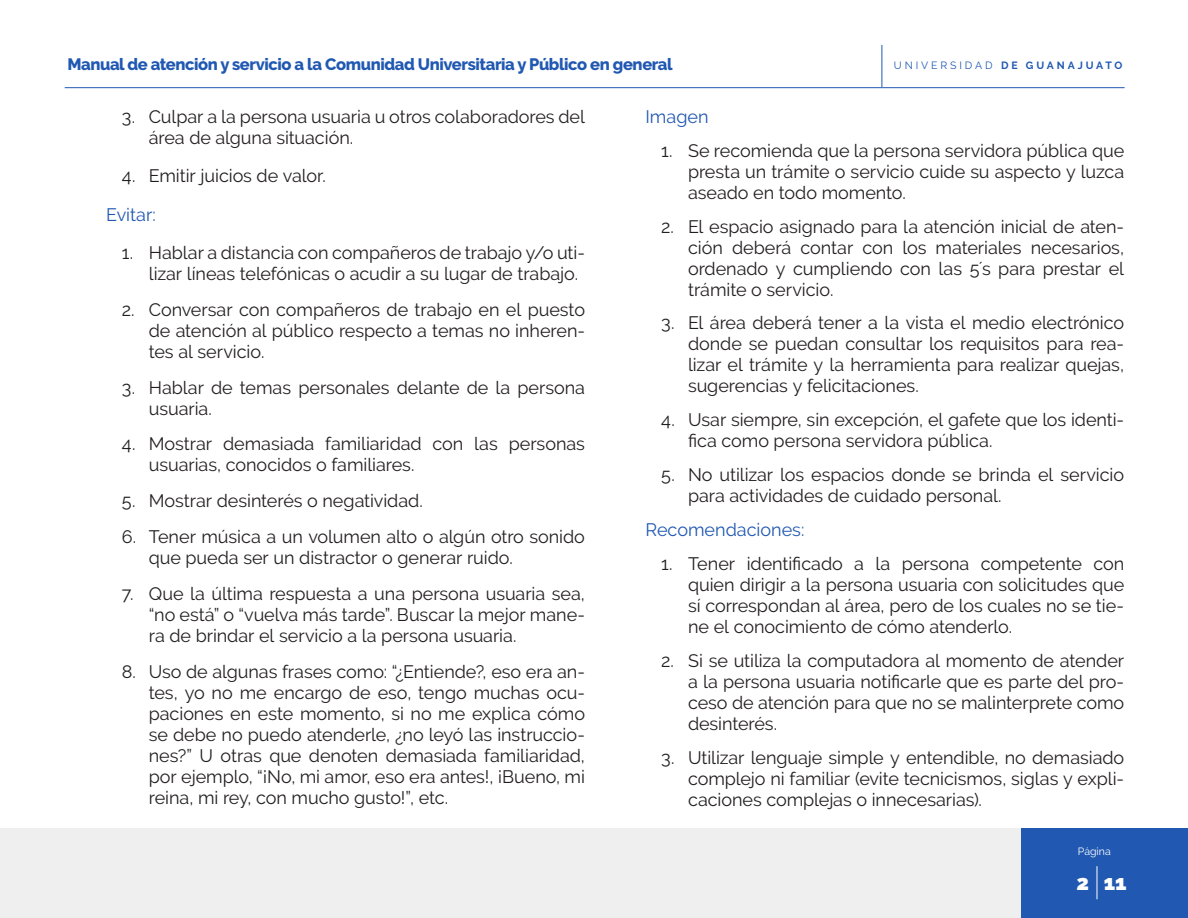
<style>
.page{position:relative;width:1188px;height:918px;background:#fff}
.page>*{position:absolute;margin:0;border:0;box-sizing:border-box;transform-origin:0 0}
.t1{font:900 21px "Raleway";color:#fff}
.t2{font:18px/21px "Raleway";letter-spacing:-.005em;color:#231f20;text-align:justify}
.subtitulo_2{font:18px "Raleway";color:#2058b2}
.t3{font:800 16.5px "Raleway";letter-spacing:-.025em;color:#2058b2}
.t4{font:700 10.5px "Raleway";letter-spacing:.275em;color:#2058b2}
.t5{font:10.5px "Raleway";color:#fff}
.s1{font-weight:400}
</style>
<div class="page">
<div style="left:0;top:828px;width:1021px;height:90px;background:#efefef"></div>
<div style="left:1021px;top:828px;width:167px;height:90px;background:#2058b2"></div>
<hr style="left:1097px;top:866px;width:1px;height:33px;background:#fff">
<hr style="left:65px;top:87px;width:1060px;height:1px;background:#2058b2">
<hr style="left:882px;top:45px;width:1px;height:42px;background:#2058b2">
<p class="t3" style="left:67px;top:55px;width:607px">Manual de atención y servicio a la Comunidad Universitaria y Público en general</p>
<p class="t4" style="left:894px;top:59px;width:230px"><span class="s1">UNIVERSIDAD</span> DE GUANAJUATO</p>
<p class="t2" style="left:149px;top:106px;width:438px;text-indent:-27px">3. Culpar a la persona usuaria u otros colaboradores del área de alguna situación.</p>
<p class="t2" style="left:122px;top:165px;width:205px">4. Emitir juicios de valor.</p>
<p class="subtitulo_2" style="left:106px;top:204px;width:51px">Evitar:</p>
<p class="t2" style="left:149px;top:242px;width:438px;text-indent:-27px">1. Hablar a distancia con compañeros de trabajo y/o uti&shy;lizar líneas telefónicas o acudir a su lugar de trabajo.</p>
<p class="t2" style="left:149px;top:299px;width:438px;text-indent:-27px">2. Conversar con compañeros de trabajo en el puesto de atención al público respecto a temas no inheren&shy;tes al servicio.</p>
<p class="t2" style="left:149px;top:377px;width:438px;text-indent:-27px">3. Hablar de temas personales delante de la persona usuaria.</p>
<p class="t2" style="left:149px;top:434px;width:438px;text-indent:-27px">4. Mostrar demasiada familiaridad con las personas usuarias, conocidos o familiares.</p>
<p class="t2" style="left:122px;top:490px;width:303px">5. Mostrar desinterés o negatividad.</p>
<p class="t2" style="left:149px;top:526px;width:438px;text-indent:-27px">6. Tener música a un volumen alto o algún otro sonido que pueda ser un distractor o generar ruido.</p>
<p class="t2" style="left:149px;top:583px;width:438px;text-indent:-27px">7. Que la última respuesta a una persona usuaria sea, “no está” o “vuelva más tarde”. Buscar la mejor mane&shy;ra de brindar el servicio a la persona usuaria.</p>
<p class="t2" style="left:149px;top:661px;width:438px;text-indent:-27px">8. Uso de algunas frases como: “¿Entiende?, eso era an&shy;tes, yo no me encargo de eso, tengo muchas ocu&shy;paciones en este momento, si no me explica cómo se debe no puedo atenderle, ¿no leyó las instruccio&shy;nes?” U otras que denoten demasiada familiaridad, por ejemplo, “¡No, mi amor, eso era antes!, ¡Bueno, mi reina, mi rey, con mucho gusto!”, etc.</p>
<p class="subtitulo_2" style="left:646px;top:106px;width:64px">Imagen</p>
<p class="t2" style="left:688px;top:140px;width:438px;text-indent:-27px">1. Se recomienda que la persona servidora pública que presta un trámite o servicio cuide su aspecto y luzca aseado en todo momento.</p>
<p class="t2" style="left:688px;top:216px;width:438px;text-indent:-27px">2. El espacio asignado para la atención inicial de aten&shy;ción deberá contar con los materiales necesarios, ordenado y cumpliendo con las 5´s para prestar el trámite o servicio.</p>
<p class="t2" style="left:688px;top:313px;width:438px;text-indent:-27px">3. El área deberá tener a la vista el medio electrónico donde se puedan consultar los requisitos para rea&shy;lizar el trámite y la herramienta para realizar quejas, sugerencias y felicitaciones.</p>
<p class="t2" style="left:688px;top:409px;width:438px;text-indent:-27px">4. Usar siempre, sin excepción, el gafete que los identi&shy;fica como persona servidora pública.</p>
<p class="t2" style="left:688px;top:464px;width:438px;text-indent:-27px">5. No utilizar los espacios donde se brinda el servicio para actividades de cuidado personal.</p>
<p class="subtitulo_2" style="left:646px;top:520px;width:160px">Recomendaciones:</p>
<p class="t2" style="left:688px;top:553px;width:438px;text-indent:-27px">1. Tener identificado a la persona competente con quien dirigir a la persona usuaria con solicitudes que sí correspondan al área, pero de los cuales no se tie&shy;ne el conocimiento de cómo atenderlo.</p>
<p class="t2" style="left:688px;top:650px;width:438px;text-indent:-27px">2. Si se utiliza la computadora al momento de atender a la persona usuaria notificarle que es parte del pro&shy;ceso de atención para que no se malinterprete como desinterés.</p>
<p class="t2" style="left:688px;top:747px;width:438px;text-indent:-27px">3. Utilizar lenguaje simple y entendible, no demasiado complejo ni familiar (evite tecnicismos, siglas y expli&shy;caciones complejas o innecesarias).</p>
<p class="t5" style="left:1078px;top:845px;width:34px">Página</p>
<p class="t1" style="left:1077px;top:870px;width:14px">2</p>
<p class="t1" style="left:1104px;top:871px;width:24px">11</p>
</div>
